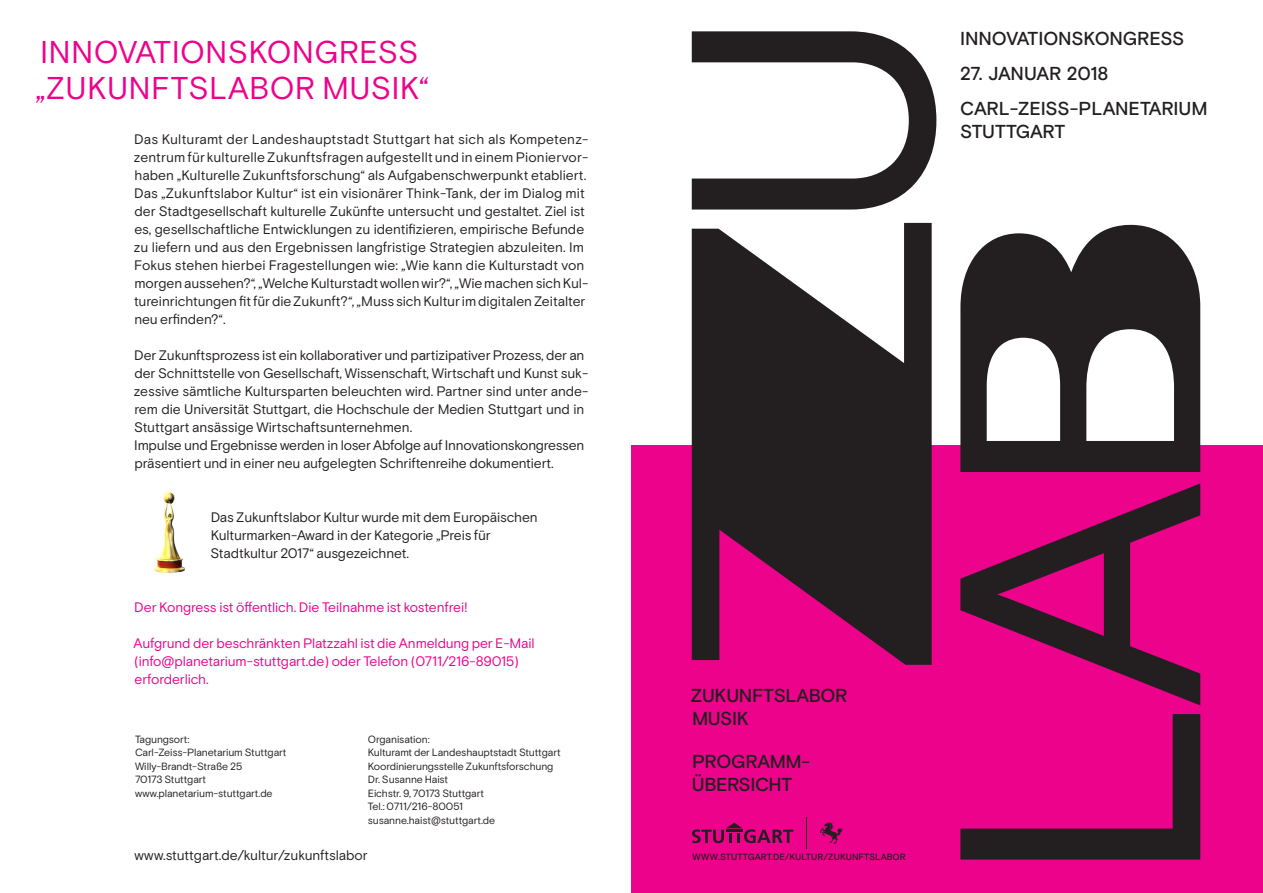
<style>
.page{position:relative;width:1263px;height:893px;background:#fff}
.page>*{position:absolute;margin:0;border:0;box-sizing:border-box;transform-origin:0 0}
.fliesstext{font:31.5px/36px "Basis Grotesque Pro";letter-spacing:.005em;color:#ed028c}
.Kapitel{font:500 18.75px "Basis Grotesque Pro";letter-spacing:-.015em;color:#231f20}
.fliesstext-2{font:13.8px/18px "Basis Grotesque Pro";letter-spacing:-.005em;color:#231f20}
.fliesstext-3{font:13.8px/18px "Basis Grotesque Pro";letter-spacing:-.01em;color:#ed028c}
.fliesstext-4{font:10.5px "Basis Grotesque Pro";letter-spacing:-.01em;color:#231f20}
.Kapitel-2{font:500 9px "Basis Grotesque Pro";color:#231f20}
</style>
<div class="page">
<div style="left:631px;top:445px;width:632px;height:448px;background:#ed028c"></div>
<svg style="left:692px;top:31px;width:508px;height:829px"></svg>
<svg style="left:692px;top:823px;width:101px;height:20px"></svg>
<svg style="left:820px;top:822px;width:23px;height:22px"></svg>
<hr style="left:806px;top:817px;width:1px;height:32px;background:#231f20">
<img style="left:153px;top:491px;width:32px;height:83px">
<p class="fliesstext" style="left:35px;top:35px;width:396px">INNOVATIONSKONGRESS „ZUKUNFTSLABOR MUSIK“</p>
<p class="fliesstext-2" style="left:134px;top:131px;width:456px">Das Kulturamt der Landeshauptstadt Stuttgart hat sich als Kompetenz&shy;zentrum für kulturelle Zukunftsfragen aufgestellt und in einem Pioniervor&shy;haben „Kulturelle Zukunftsforschung“ als Aufgabenschwerpunkt etabliert.<br>Das „Zukunftslabor Kultur“ ist ein visionärer Think-Tank, der im Dialog mit der Stadtgesellschaft kulturelle Zukünfte untersucht und gestaltet. Ziel ist es, gesellschaftliche Entwicklungen zu identifizieren, empirische Befunde zu liefern und aus den Ergebnissen langfristige Strategien abzuleiten. Im Fokus stehen hierbei Fragestellungen wie: „Wie kann die Kulturstadt von morgen aussehen?“, „Welche Kulturstadt wollen wir?“, „Wie machen sich Kul&shy;tureinrichtungen fit für die Zukunft?“, „Muss sich Kultur im digitalen Zeitalter neu erfinden?“.</p>
<p class="fliesstext-2" style="left:134px;top:347px;width:456px">Der Zukunftsprozess ist ein kollaborativer und partizipativer Prozess, der an der Schnittstelle von Gesellschaft, Wissenschaft, Wirtschaft und Kunst suk&shy;zessive sämtliche Kultursparten beleuchten wird. Partner sind unter ande&shy;rem die Universität Stuttgart, die Hochschule der Medien Stuttgart und in Stuttgart ansässige Wirtschaftsunternehmen.</p>
<p class="fliesstext-2" style="left:134px;top:437px;width:452px">Impulse und Ergebnisse werden in loser Abfolge auf Innovationskongressen präsentiert und in einer neu aufgelegten Schriftenreihe dokumentiert.</p>
<p class="fliesstext-2" style="left:211px;top:509px;width:329px">Das Zukunftslabor Kultur wurde mit dem Europäischen</p>
<p class="fliesstext-2" style="left:211px;top:527px;width:281px">Kulturmarken-Award in der Kategorie „Preis für</p>
<p class="fliesstext-2" style="left:210px;top:545px;width:200px">Stadtkultur 2017“ ausgezeichnet.</p>
<p class="fliesstext-3" style="left:134px;top:599px;width:335px">Der Kongress ist öffentlich. Die Teilnahme ist kostenfrei!</p>
<p class="fliesstext-3" style="left:134px;top:635px;width:403px">Aufgrund der beschränkten Platzzahl ist die Anmeldung per E-Mail</p>
<p class="fliesstext-3" style="left:134px;top:653px;width:386px">(info@planetarium-stuttgart.de) oder Telefon (0711/216-89015) erforderlich.</p>
<p class="fliesstext-4" style="left:135px;top:733px;width:56px">Tagungsort:</p>
<p class="fliesstext-4" style="left:135px;top:746px;width:153px">Carl-Zeiss-Planetarium Stuttgart</p>
<p class="fliesstext-4" style="left:135px;top:760px;width:109px">Willy-Brandt-Straße 25</p>
<p class="fliesstext-4" style="left:135px;top:773px;width:73px">70173 Stuttgart</p>
<p class="fliesstext-4" style="left:135px;top:787px;width:139px">www.planetarium-stuttgart.de</p>
<p class="fliesstext-4" style="left:368px;top:733px;width:63px">Organisation:</p>
<p class="fliesstext-4" style="left:368px;top:746px;width:194px">Kulturamt der Landeshauptstadt Stuttgart</p>
<p class="fliesstext-4" style="left:368px;top:760px;width:187px">Koordinierungsstelle Zukunftsforschung</p>
<p class="fliesstext-4" style="left:368px;top:773px;width:82px">Dr. Susanne Haist</p>
<p class="fliesstext-4" style="left:368px;top:787px;width:118px">Eichstr. 9, 70173 Stuttgart</p>
<p class="fliesstext-4" style="left:368px;top:800px;width:97px">Tel.: 0711/216-80051</p>
<p class="fliesstext-4" style="left:368px;top:814px;width:129px">susanne.haist@stuttgart.de</p>
<p class="fliesstext-2" style="left:134px;top:846px;width:235px">www.stuttgart.de/kultur/zukunftslabor</p>
<p class="Kapitel" style="left:960px;top:27px;width:226px">INNOVATIONSKONGRESS</p>
<p class="Kapitel" style="left:960px;top:62px;width:150px">27. JANUAR 2018</p>
<p class="Kapitel" style="left:960px;top:97px;width:249px">CARL-ZEISS-PLANETARIUM</p>
<p class="Kapitel" style="left:960px;top:121px;width:106px">STUTTGART</p>
<p class="Kapitel" style="left:691px;top:684px;width:158px">ZUKUNFTSLABOR</p>
<p class="Kapitel" style="left:692px;top:708px;width:58px">MUSIK</p>
<p class="Kapitel" style="left:692px;top:750px;width:120px">PROGRAMM-</p>
<p class="Kapitel" style="left:692px;top:774px;width:102px">ÜBERSICHT</p>
<p class="Kapitel-2" style="left:693px;top:851px;width:215px">WWW.STUTTGART.DE/KULTUR/ZUKUNFTSLABOR</p>
</div>
